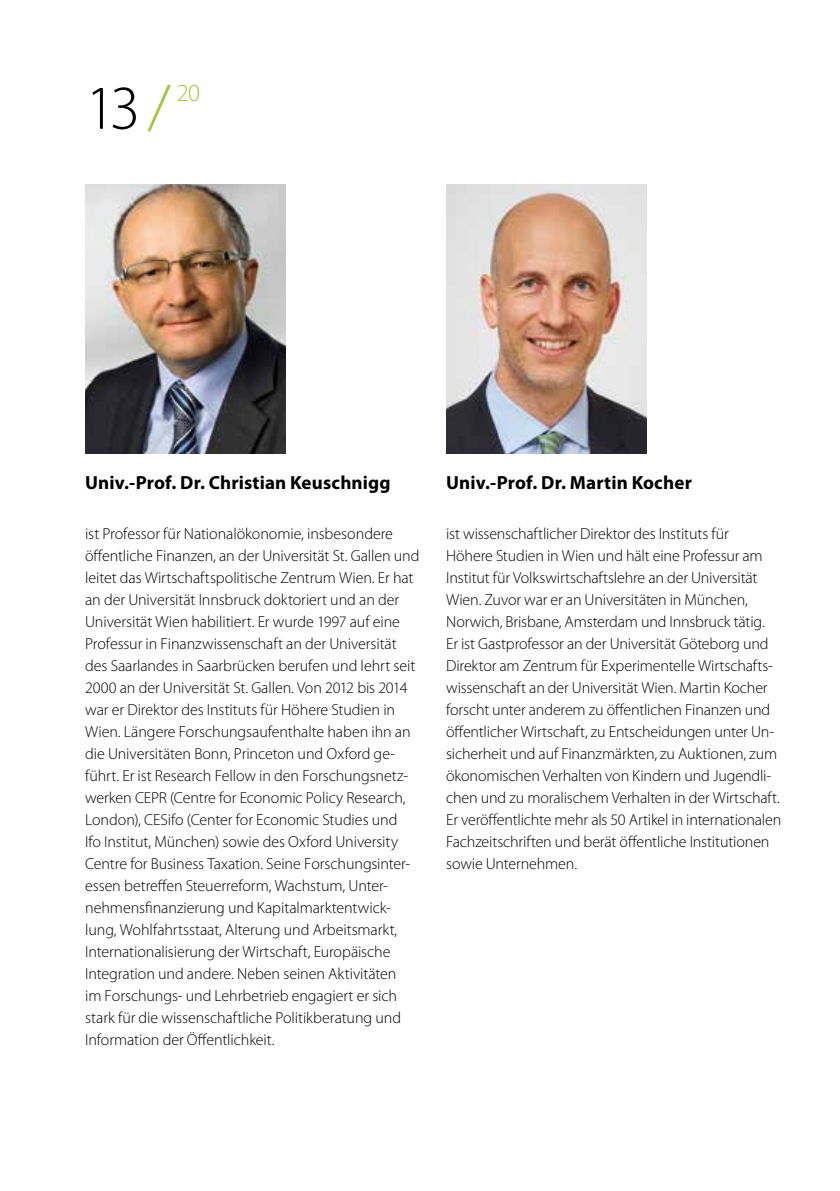
<style>
.page{position:relative;width:840px;height:1191px;background:#fff}
.page>*{position:absolute;margin:0;border:0;box-sizing:border-box;transform-origin:0 0}
.t1{font:300 62.6px "Myriad Pro";color:#000}
.t2{font:300 24.6px "Myriad Pro";color:#a2c73a}
.t3{font:700 19px "Myriad Pro";letter-spacing:.005em;color:#000}
.t4{font:300 16px/22px "Myriad Pro";letter-spacing:-.005em;color:#000}
.s1{font-size:64px;color:#a2c73a}
</style>
<div class="page">
<img style="left:85px;top:184px;width:201px;height:270px">
<img style="left:446px;top:184px;width:200px;height:270px">
<h1 class="t1" style="left:85px;top:73px;width:87px">13 <span class="s1">/</span></h1>
<h2 class="t2" style="left:177px;top:80px;width:25px">20</h2>
<p class="t3" style="left:85px;top:472px;width:307px">Univ.-Prof. Dr. Christian Keuschnigg</p>
<p class="t4" style="left:85px;top:522px;width:336px">ist Professor für Nationalökonomie, insbesondere öffentliche Finanzen, an der Universität St. Gallen und leitet das Wirtschaftspolitische Zentrum Wien. Er hat an der Universität Innsbruck doktoriert und an der Universität Wien habilitiert. Er wurde 1997 auf eine Professur in Finanzwissenschaft an der Universität des Saarlandes in Saarbrücken berufen und lehrt seit 2000 an der Universität St. Gallen. Von 2012 bis 2014 war er Direktor des Instituts für Höhere Studien in Wien. Längere Forschungsaufenthalte haben ihn an die Universitäten Bonn, Princeton und Oxford ge&shy;führt. Er ist Research Fellow in den Forschungsnetz&shy;werken CEPR (Centre for Economic Policy Research, London), CESifo (Center for Economic Studies und<br>Ifo Institut, München) sowie des Oxford University Centre for Business Taxation. Seine Forschungsinter&shy;essen betreffen Steuerreform, Wachstum, Unter&shy;nehmensfinanzierung und Kapitalmarktentwick&shy;lung, Wohlfahrtsstaat, Alterung und Arbeitsmarkt, Internationalisierung der Wirtschaft, Europäische Integration und andere. Neben seinen Aktivitäten<br>im Forschungs- und Lehrbetrieb engagiert er sich stark für die wissenschaftliche Politikberatung und Information der Öffentlichkeit.</p>
<p class="t3" style="left:446px;top:472px;width:247px">Univ.-Prof. Dr. Martin Kocher</p>
<p class="t4" style="left:446px;top:522px;width:336px">ist wissenschaftlicher Direktor des Instituts für<br>Höhere Studien in Wien und hält eine Professur am Institut für Volkswirtschaftslehre an der Universität Wien. Zuvor war er an Universitäten in München, Norwich, Brisbane, Amsterdam und Innsbruck tätig.<br>Er ist Gastprofessor an der Universität Göteborg und Direktor am Zentrum für Experimentelle Wirtschafts&shy;wissenschaft an der Universität Wien. Martin Kocher forscht unter anderem zu öffentlichen Finanzen und öffentlicher Wirtschaft, zu Entscheidungen unter Un&shy;sicherheit und auf Finanzmärkten, zu Auktionen, zum ökonomischen Verhalten von Kindern und Jugendli&shy;chen und zu moralischem Verhalten in der Wirtschaft.<br>Er veröffentlichte mehr als 50 Artikel in internationalen Fachzeitschriften und berät öffentliche Institutionen sowie Unternehmen.</p>
</div>
